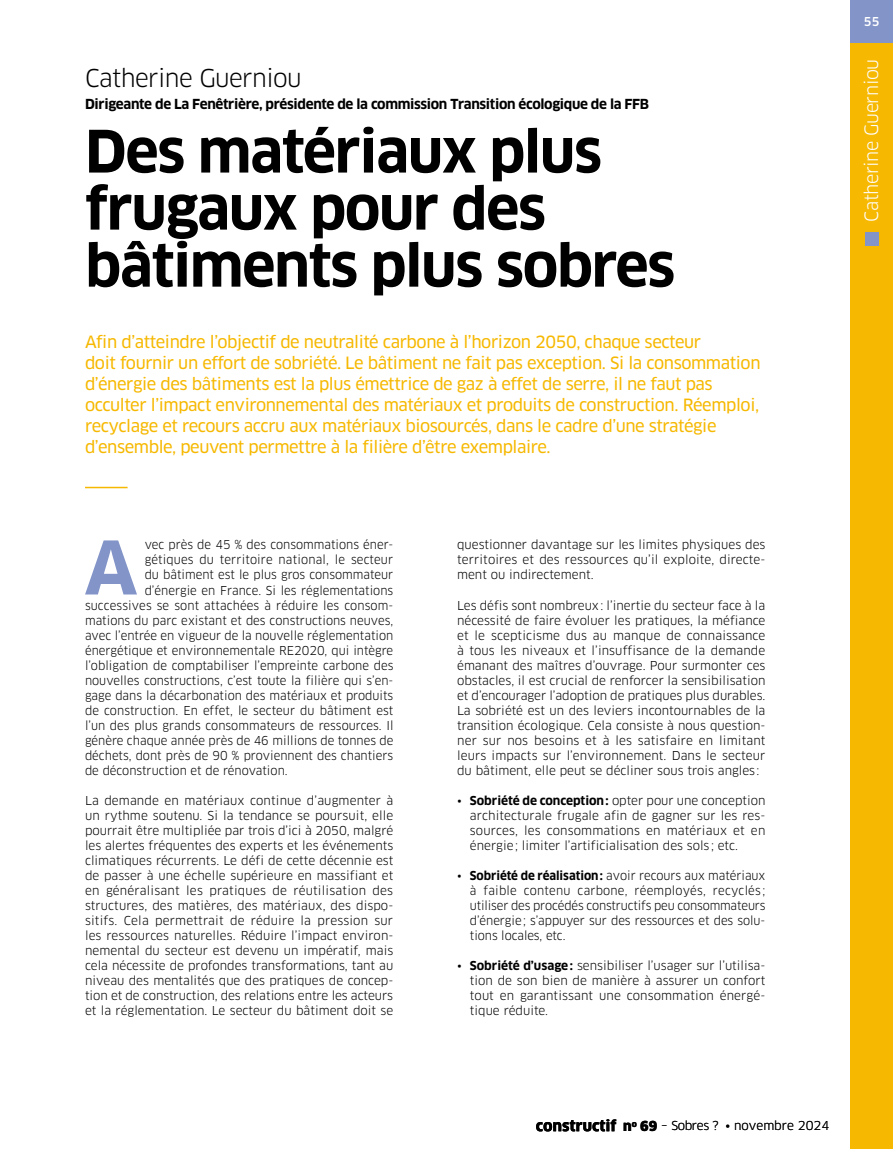
<style>
.page{position:relative;width:893px;height:1149px;background:#fff}
.page>*{position:absolute;margin:0;border:0;box-sizing:border-box;transform-origin:0 0}
.t1{font:700 72px "Clan OT";color:#8294c8}
.t2{font:700 57px/57px "Clan OT";letter-spacing:-.025em;color:#000}
.t3{font:24px "Clan OT";letter-spacing:-.025em;color:#000}
.t4{font:18px "Clan OT";letter-spacing:-.025em;color:#fff}
.t5{font:16.5px/21px "Clan OT News";letter-spacing:-.025em;color:#f6b800}
.t6{font:700 13.5px "Clan OT";letter-spacing:-.025em;color:#000}
.t7{font:12px/15px "Clan OT";color:#000;text-align:justify}
.t8{font:500 12px "Clan OT";color:#fff}
.s1{font-weight:700}
.s2{font-weight:900;font-size:13.5px}
</style>
<div class="page">
<div style="left:850px;top:43px;width:43px;height:1105px;background:#f6b800"></div>
<div style="left:850px;top:0;width:43px;height:43px;background:#8294c8"></div>
<svg style="left:536px;top:1119px;width:80px;height:12px"></svg>
<div style="left:865px;top:232px;width:13px;height:13px;background:#8294c8"></div>
<hr style="left:85px;top:486px;width:43px;height:2px;background:#f6b800">
<h3 class="t3" style="left:85px;top:64px;width:218px">Catherine Guerniou</h3>
<p class="t6" style="left:85px;top:96px;width:566px">Dirigeante de La Fenêtrière, présidente de la commission Transition écologique de la FFB</p>
<h2 class="t2" style="left:85px;top:124px;width:592px">Des matériaux plus frugaux pour des bâtiments plus sobres</h2>
<p class="t5" style="left:85px;top:331px;width:677px">Afin d’atteindre l’objectif de neutralité carbone à l’horizon 2050, chaque secteur<br>doit fournir un effort de sobriété. Le bâtiment ne fait pas exception. Si la consommation d’énergie des bâtiments est la plus émettrice de gaz à effet de serre, il ne faut pas occulter l’impact environnemental des matériaux et produits de construction. Réemploi, recyclage et recours accru aux matériaux biosourcés, dans le cadre d’une stratégie d’ensemble, peuvent permettre à la filière d’être exemplaire.</p>
<h1 class="t1" style="left:85px;top:526px;width:54px">A</h1>
<p class="t7" style="left:145px;top:537px;width:250px">vec près de 45 % des consommations éner-</p>
<p class="t7" style="left:145px;top:552px;width:250px">gétiques du territoire national, le secteur</p>
<p class="t7" style="left:145px;top:567px;width:250px">du bâtiment est le plus gros consommateur</p>
<p class="t7" style="left:145px;top:582px;width:250px">d’énergie en France. Si les réglementations</p>
<p class="t7" style="left:85px;top:597px;width:308px">successives se sont attachées à réduire les consom-</p>
<p class="t7" style="left:85px;top:612px;width:310px">mations du parc existant et des constructions neuves,</p>
<p class="t7" style="left:85px;top:627px;width:310px">avec l’entrée en vigueur de la nouvelle réglementation</p>
<p class="t7" style="left:85px;top:642px;width:310px">énergétique et environnementale RE2020, qui intègre</p>
<p class="t7" style="left:85px;top:657px;width:310px">l’obligation de comptabiliser l’empreinte carbone des</p>
<p class="t7" style="left:85px;top:672px;width:310px">nouvelles constructions, c’est toute la filière qui s’en-</p>
<p class="t7" style="left:85px;top:687px;width:310px">gage dans la décarbonation des matériaux et produits</p>
<p class="t7" style="left:85px;top:702px;width:310px">de construction. En effet, le secteur du bâtiment est</p>
<p class="t7" style="left:85px;top:717px;width:310px">l’un des plus grands consommateurs de ressources. Il</p>
<p class="t7" style="left:85px;top:732px;width:310px">génère chaque année près de 46 millions de tonnes de</p>
<p class="t7" style="left:85px;top:747px;width:310px">déchets, dont près de 90 % proviennent des chantiers</p>
<p class="t7" style="left:85px;top:762px;width:204px">de déconstruction et de rénovation.</p>
<p class="t7" style="left:85px;top:792px;width:310px">La demande en matériaux continue d’augmenter à un rythme soutenu. Si la tendance se poursuit, elle pourrait être multipliée par trois d’ici à 2050, malgré les alertes fréquentes des experts et les événements climatiques récurrents. Le défi de cette décennie est de passer à une échelle supérieure en massifiant et en généralisant les pratiques de réutilisation des structures, des matières, des matériaux, des dispo&shy;sitifs. Cela permettrait de réduire la pression sur les ressources naturelles. Réduire l’impact environ&shy;nemental du secteur est devenu un impératif, mais cela nécessite de profondes transformations, tant au niveau des mentalités que des pratiques de concep&shy;tion et de construction, des relations entre les acteurs et la réglementation. Le secteur du bâtiment doit se</p>
<p class="t7" style="left:457px;top:537px;width:310px">questionner davantage sur les limites physiques des territoires et des ressources qu’il exploite, directe&shy;ment ou indirectement.</p>
<p class="t7" style="left:457px;top:597px;width:310px">Les défis sont nombreux: l’inertie du secteur face à la nécessité de faire évoluer les pratiques, la méfiance et le scepticisme dus au manque de connaissance à tous les niveaux et l’insuffisance de la demande émanant des maîtres d’ouvrage. Pour surmonter ces obstacles, il est crucial de renforcer la sensibilisation et d’encourager l’adoption de pratiques plus durables.<br>La sobriété est un des leviers incontournables de la transition écologique. Cela consiste à nous question&shy;ner sur nos besoins et à les satisfaire en limitant leurs impacts sur l’environnement. Dans le secteur du bâtiment, elle peut se décliner sous trois angles :</p>
<p class="t7" style="left:470px;top:792px;width:297px;text-indent:-13px">• <span class="s1">Sobriété de conception:</span> opter pour une conception architecturale frugale afin de gagner sur les res&shy;sources, les consommations en matériaux et en énergie; limiter l’artificialisation des sols ; etc.</p>
<p class="t7" style="left:470px;top:867px;width:297px;text-indent:-13px">• <span class="s1">Sobriété de réalisation:</span> avoir recours aux matériaux à faible contenu carbone, réemployés, recyclés ; utiliser des procédés constructifs peu consommateurs d’énergie; s’appuyer sur des ressources et des solu&shy;tions locales, etc.</p>
<p class="t7" style="left:470px;top:957px;width:297px;text-indent:-13px">• <span class="s1">Sobriété d’usage:</span> sensibiliser l’usager sur l’utilisa&shy;tion de son bien de manière à assurer un confort tout en garantissant une consommation énergé&shy;tique réduite.</p>
<p class="t8" style="left:864px;top:15px;width:17px">55</p>
<h3 class="t4" style="left:861px;top:221px;width:164px;rotate:-90deg">Catherine Guerniou</h3>
<p class="t7" style="left:623px;top:1118px;width:208px"><span class="s2">n</span><sup>o</sup> <span class="s2">69</span> – Sobres ? • novembre 2024</p>
</div>
